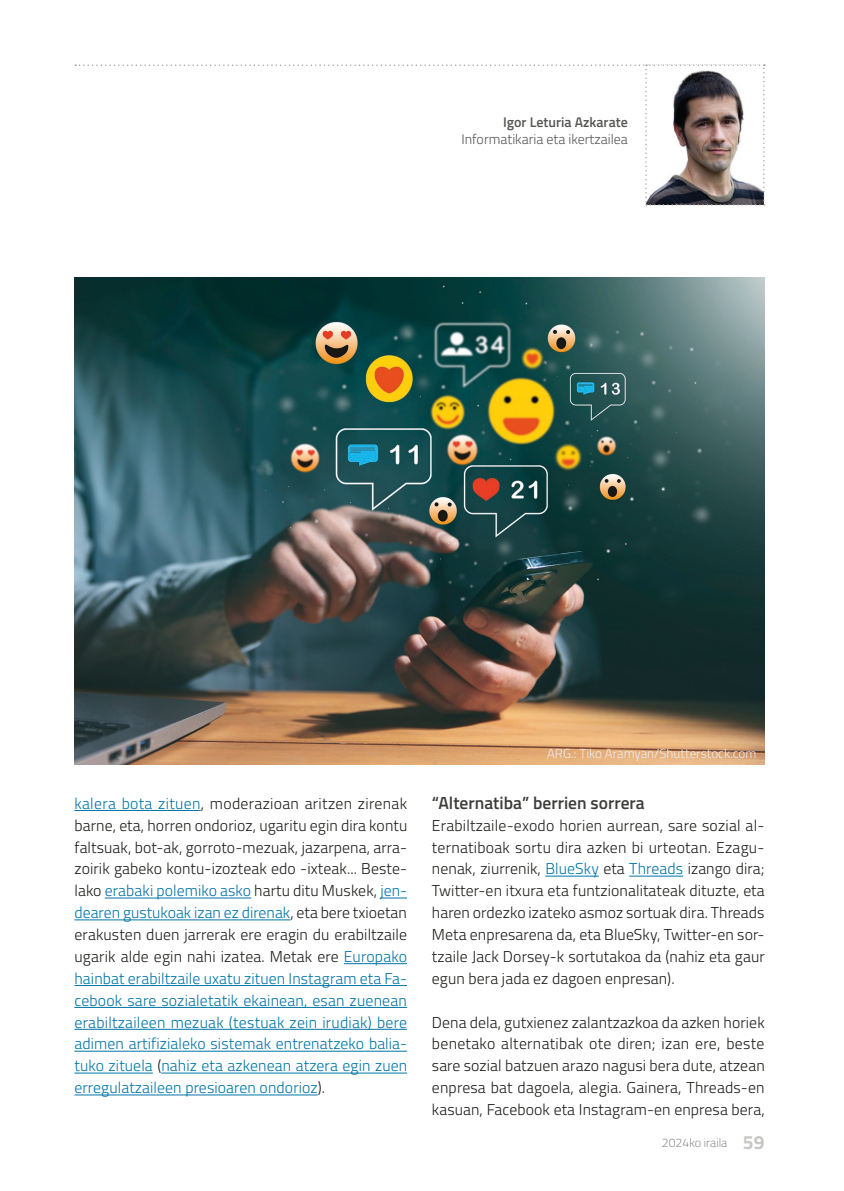
<style>
.page{position:relative;width:844px;height:1191px;background:#fff}
.page>*{position:absolute;margin:0;border:0;box-sizing:border-box;transform-origin:0 0}
.t1{font:600 17.5px "Titillium";color:#3d3d3c}
.t2{font:300 15.75px/21.9px "Titillium";letter-spacing:.005em;color:#0074a6;text-align:justify}
.t3{font:300 15.75px/21.9px "Titillium";letter-spacing:.005em;color:#1d1d1b;text-align:justify}
.t4{font:300 14px "Titillium";color:#575756}
.t5{font:600 14px "Titillium";color:#575756}
.t6{font:300 13.12px "Titillium";color:#ededed}
.t7{font:100 12.25px "Titillium";color:#575756}
.s1{color:#1d1d1b}
.s2{color:#0074a6}
.s3{font-weight:700;font-size:19.25px;color:#c7c7c6}
</style>
<div class="page">
<svg style="left:75px;top:64px;width:689px;height:141px"></svg>
<hr style="left:74px;top:810px;width:127px;height:1px;background:#0074a6">
<hr style="left:105px;top:897px;width:146px;height:1px;background:#0074a6">
<svg style="left:380px;top:897px;width:27px;height:1px"></svg>
<hr style="left:74px;top:919px;width:216px;height:1px;background:#0074a6">
<hr style="left:344px;top:963px;width:63px;height:1px;background:#0074a6">
<hr style="left:74px;top:985px;width:333px;height:1px;background:#0074a6">
<hr style="left:74px;top:1007px;width:333px;height:1px;background:#0074a6">
<hr style="left:74px;top:1029px;width:333px;height:1px;background:#0074a6">
<hr style="left:74px;top:1051px;width:333px;height:1px;background:#0074a6">
<hr style="left:74px;top:1072px;width:79px;height:1px;background:#0074a6">
<hr style="left:161px;top:1072px;width:246px;height:1px;background:#0074a6">
<hr style="left:74px;top:1094px;width:243px;height:1px;background:#0074a6">
<hr style="left:545px;top:876px;width:53px;height:1px;background:#0074a6">
<hr style="left:629px;top:876px;width:54px;height:1px;background:#0074a6">
<img style="left:74px;top:278px;width:690px;height:486px">
<p class="t5" style="left:503px;top:112px;width:126px">Igor Leturia Azkarate</p>
<p class="t4" style="left:461px;top:129px;width:168px">Informatikaria eta ikertzailea</p>
<p class="t6" style="left:547px;top:744px;width:211px">ARG.: Tiko Aramyan/Shutterstock.com</p>
<p class="t2" style="left:74px;top:791px;width:334px">kalera bota zituen<span class="s1">, moderazioan aritzen zirenak barne, eta, horren ondorioz, ugaritu egin dira kontu faltsuak, bot-ak, gorroto-mezuak, jazarpena, arra&shy;zoirik gabeko kontu-izozteak edo -ixteak... Beste&shy;lako</span> erabaki polemiko asko <span class="s1">hartu ditu Muskek,</span> jen&shy;dearen gustukoak izan ez direnak<span class="s1">, eta bere txioetan erakusten duen jarrerak ere eragin du erabiltzaile ugarik alde egin nahi izatea. Metak ere</span> Europako hainbat erabiltzaile uxatu zituen Instagram eta Fa&shy;cebook sare sozialetatik ekainean, esan zuenean erabiltzaileen mezuak (testuak zein irudiak) bere adimen artifizialeko sistemak entrenatzeko balia&shy;tuko zituela <span class="s1">(</span>nahiz eta azkenean atzera egin zuen erregulatzaileen presioaren ondorioz<span class="s1">).</span></p>
<p class="t1" style="left:432px;top:789px;width:214px">“Alternatiba” berrien sorrera</p>
<p class="t3" style="left:432px;top:813px;width:334px">Erabiltzaile-exodo horien aurrean, sare sozial al&shy;ternatiboak sortu dira azken bi urteotan. Ezagu&shy;nenak, ziurrenik, <span class="s2">BlueSky</span> eta <span class="s2">Threads</span> izango dira; Twitter-en itxura eta funtzionalitateak dituzte, eta haren ordezko izateko asmoz sortuak dira. Threads Meta enpresarena da, eta BlueSky, Twitter-en sor&shy;tzaile Jack Dorsey-k sortutakoa da (nahiz eta gaur egun bera jada ez dagoen enpresan).</p>
<p class="t3" style="left:432px;top:1010px;width:334px">Dena dela, gutxienez zalantzazkoa da azken horiek benetako alternatibak ote diren; izan ere, beste sare sozial batzuen arazo nagusi bera dute, atzean enpresa bat dagoela, alegia. Gainera, Threads-en kasuan, Facebook eta Instagram-en enpresa bera,</p>
<p class="t7" style="left:661px;top:1133px;width:104px">2024ko iraila <span class="s3">59</span></p>
</div>
